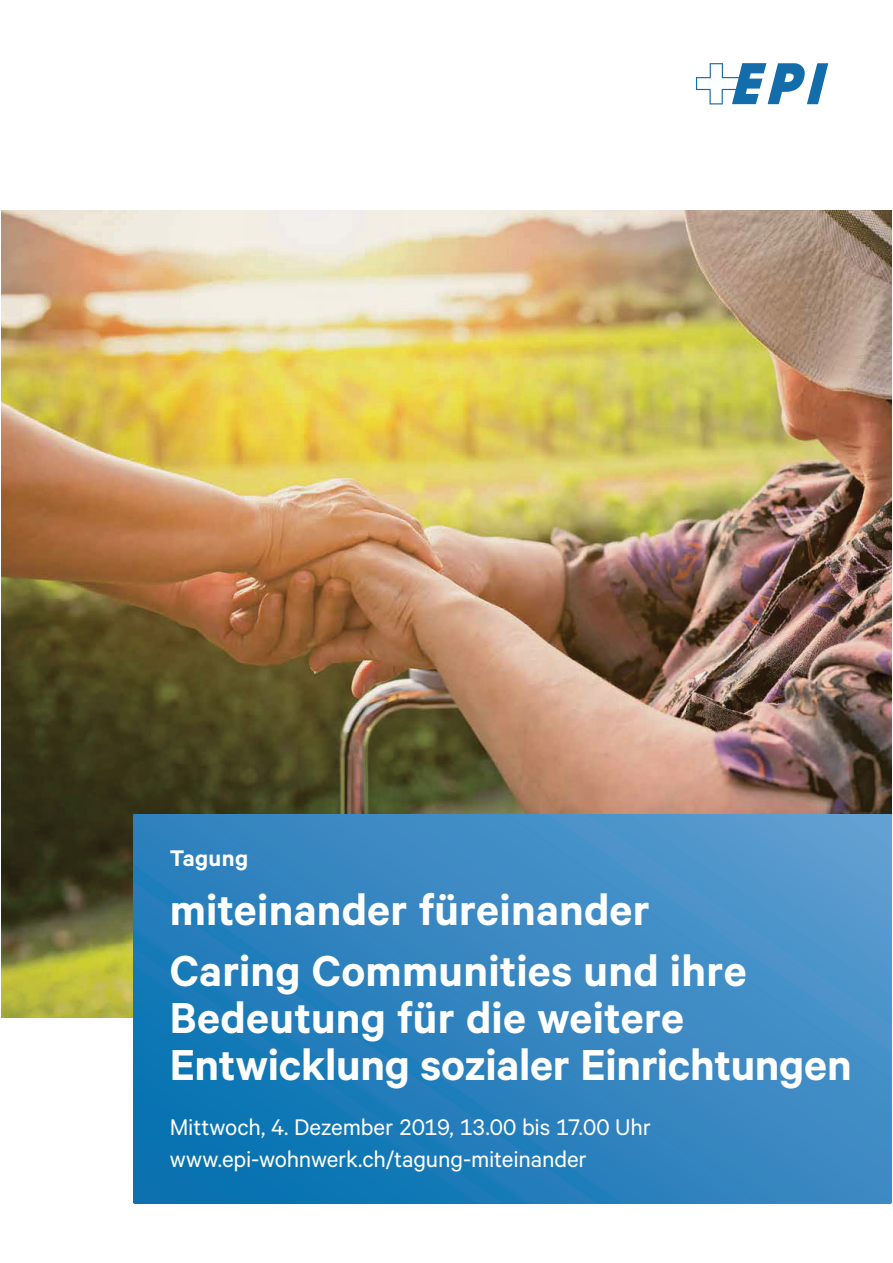
<style>
.page{position:relative;width:893px;height:1263px;background:#fff}
.page>*{position:absolute;margin:0;border:0;box-sizing:border-box;transform-origin:0 0}
.t1{font:600 48.75px/61.7px "Calibre";letter-spacing:.005em;color:#fff}
.t2{font:25.5px/31.8px "Calibre";letter-spacing:-.005em;color:#fff}
.t3{font:600 25.5px "Calibre";letter-spacing:.015em;color:#fff}
</style>
<div class="page">
<img style="left:1px;top:210px;width:816px;height:734px">
<img style="left:817px;top:210px;width:74px;height:604px">
<img style="left:1px;top:944px;width:133px;height:74px">
<svg style="left:696px;top:63px;width:132px;height:41px"></svg>
<svg style="left:134px;top:814px;width:757px;height:389px;background:#3285bf"></svg>
<p class="t3" style="left:170px;top:849px;width:80px">Tagung</p>
<p class="t1" style="left:170px;top:882px;width:578px">miteinander füreinander<br>Caring Communities und ihre</p>
<p class="t1" style="left:170px;top:998px;width:683px;line-height:46.7px">Bedeutung für die weitere<br>Entwicklung sozialer Einrichtungen</p>
<p class="t2" style="left:170px;top:1113px;width:483px">Mittwoch, 4. Dezember 2019, 13.00 bis 17.00 Uhr www.epi-wohnwerk.ch/tagung-miteinander</p>
</div>
